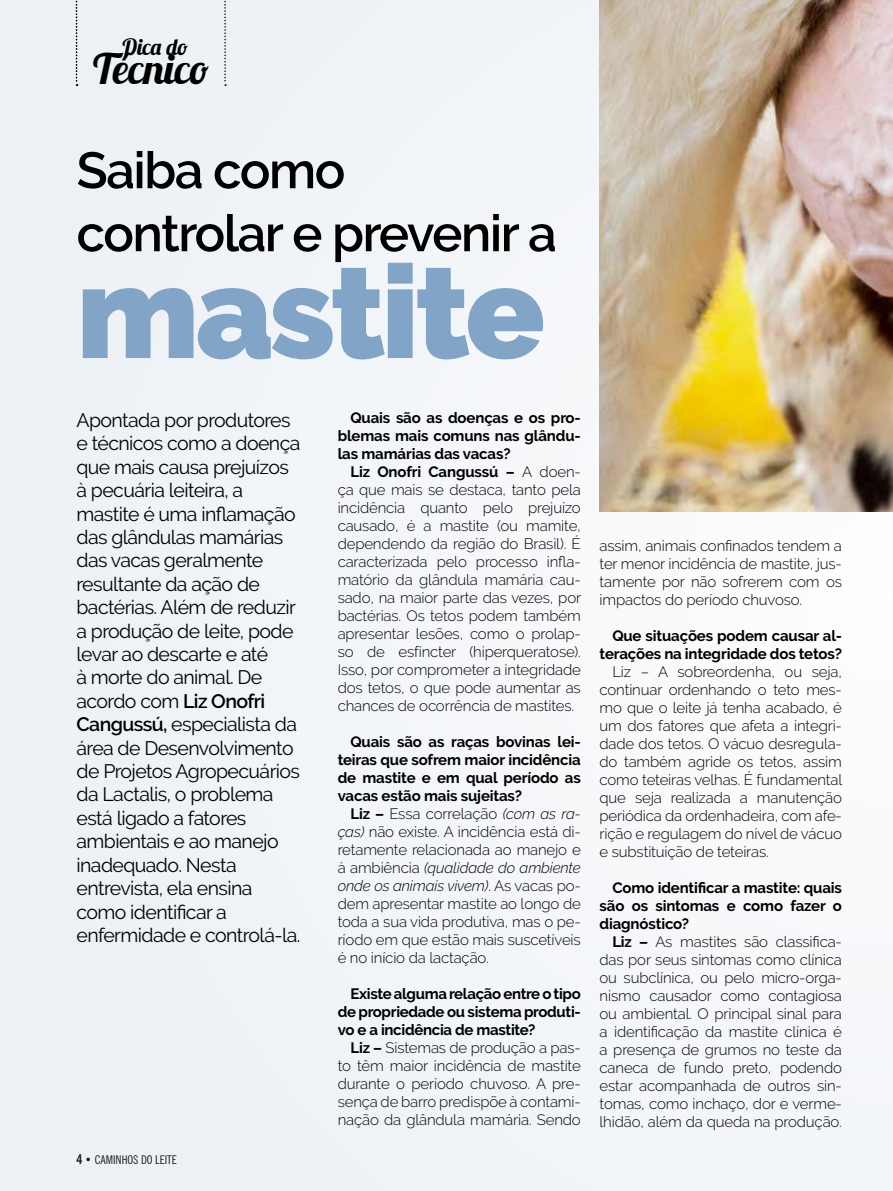
<style>
.page{position:relative;width:893px;height:1191px;background:#f1f5f8}
.page>*{position:absolute;margin:0;border:0;box-sizing:border-box;transform-origin:0 0}
.t1{font:900 130.5px "Raleway";letter-spacing:-.03em;color:#82a4c7}
.t2{font:600 51px/63px "Raleway";letter-spacing:-.03em;color:#000}
.t3{font:42px "Lobster 1.3";color:#000}
.t4{font:22.5px "Lobster 1.3";letter-spacing:-.005em;color:#000}
.t5{font:19.5px/23.4px "Raleway";letter-spacing:-.03em;color:#000}
.t6{font:300 15px/18px "Raleway";letter-spacing:-.01em;color:#000;text-align:justify}
.t7{font:700 15px/18px "Raleway";letter-spacing:-.01em;color:#000;text-align:justify}
.t8{font:condensed 12px "News Gothic BT";color:#000}
.s1{font-weight:600}
.s2{font-weight:700;font-size:13.5px}
.s3{font-weight:700}
.s4{font-style:italic}
</style>
<div class="page">
<img style="left:600px;top:0;width:293px;height:512px">
<svg style="left:76px;top:0;width:2px;height:86px"></svg>
<svg style="left:224px;top:0;width:2px;height:86px"></svg>
<h3 class="t4" style="left:123px;top:33px;width:67px">Dica do</h3>
<h3 class="t3" style="left:93px;top:42px;width:117px">Técnico</h3>
<h2 class="t2" style="left:77px;top:139px;width:482px">Saiba como controlar e prevenir a</h2>
<h1 class="t1" style="left:77px;top:236px;width:470px">mastite</h1>
<p class="t5" style="left:77px;top:408px;width:225px">Apontada por produtores e técnicos como a doença que mais causa prejuízos à pecuária leiteira, a mastite é uma inflamação das glândulas mamárias das vacas geralmente resultante da ação de bactérias. Além de reduzir a produção de leite, pode levar ao descarte e até<br>à morte do animal. De acordo com <span class="s1">Liz Onofri<br>Cangussú,</span> especialista da área de Desenvolvimento de Projetos Agropecuários da Lactalis, o problema está ligado a fatores ambientais e ao manejo inadequado. Nesta entrevista, ela ensina como identificar a enfermidade e controlá-la.</p>
<p class="t8" style="left:77px;top:1152px;width:102px"><span class="s2">4</span> • CAMINHOS DO LEITE</p>
<p class="t7" style="left:338px;top:408px;width:245px;text-indent:13px">Quais são as doenças e os pro&shy;blemas mais comuns nas glându&shy;las mamárias das vacas?</p>
<p class="t6" style="left:338px;top:462px;width:245px;text-indent:13px"><span class="s3">Liz Onofri Cangussú –</span> A doen&shy;ça que mais se destaca, tanto pela incidência quanto pelo prejuízo causado, é a mastite (ou mamite, dependendo da região do Brasil). É caracterizada pelo processo infla&shy;matório da glândula mamária cau&shy;sado, na maior parte das vezes, por bactérias. Os tetos podem também apresentar lesões, como o prolap&shy;so de esfíncter (hiperqueratose).<br>Isso, por comprometer a integridade dos tetos, o que pode aumentar as chances de ocorrência de mastites.</p>
<p class="t7" style="left:338px;top:732px;width:245px;text-indent:13px">Quais são as raças bovinas lei&shy;teiras que sofrem maior incidência de mastite e em qual período as vacas estão mais sujeitas?</p>
<p class="t6" style="left:338px;top:804px;width:245px;text-indent:13px"><span class="s3">Liz –</span> Essa correlação <span class="s4">(com as ra&shy;ças)</span> não existe. A incidência está di&shy;retamente relacionada ao manejo e à ambiência <span class="s4">(qualidade do ambiente onde os animais vivem)</span>. As vacas po&shy;dem apresentar mastite ao longo de toda a sua vida produtiva, mas o pe&shy;ríodo em que estão mais suscetíveis é no início da lactação.</p>
<p class="t7" style="left:338px;top:984px;width:245px;text-indent:13px">Existe alguma relação entre o tipo de propriedade ou sistema produti&shy;vo e a incidência de mastite?</p>
<p class="t6" style="left:338px;top:1038px;width:245px;text-indent:13px"><span class="s3">Liz –</span> Sistemas de produção a pas&shy;to têm maior incidência de mastite durante o período chuvoso. A pre&shy;sença de barro predispõe à contami&shy;nação da glândula mamária. Sendo</p>
<p class="t6" style="left:600px;top:536px;width:244px">assim, animais confinados tendem a ter menor incidência de mastite, jus&shy;tamente por não sofrerem com os impactos do período chuvoso.</p>
<p class="t7" style="left:600px;top:626px;width:244px;text-align:right">Que situações podem causar al&shy;terações na integridade dos tetos?</p>
<p class="t6" style="left:600px;top:662px;width:244px;text-indent:13px">Liz – A sobreordenha, ou seja, continuar ordenhando o teto mes&shy;mo que o leite já tenha acabado, é um dos fatores que afeta a integri&shy;dade dos tetos. O vácuo desregula&shy;do também agride os tetos, assim como teteiras velhas. É fundamental que seja realizada a manutenção periódica da ordenhadeira, com afe&shy;rição e regulagem do nível de vácuo e substituição de teteiras.</p>
<p class="t7" style="left:600px;top:878px;width:244px;text-indent:13px">Como identificar a mastite: quais são os sintomas e como fazer o diagnóstico?</p>
<p class="t6" style="left:600px;top:932px;width:244px;text-indent:13px"><span class="s3">Liz –</span> As mastites são classifica&shy;das por seus sintomas como clínica ou subclínica, ou pelo micro-orga&shy;nismo causador como contagiosa ou ambiental. O principal sinal para a identificação da mastite clínica é a presença de grumos no teste da caneca de fundo preto, podendo estar acompanhada de outros sin&shy;tomas, como inchaço, dor e verme&shy;lhidão, além da queda na produção.</p>
</div>
